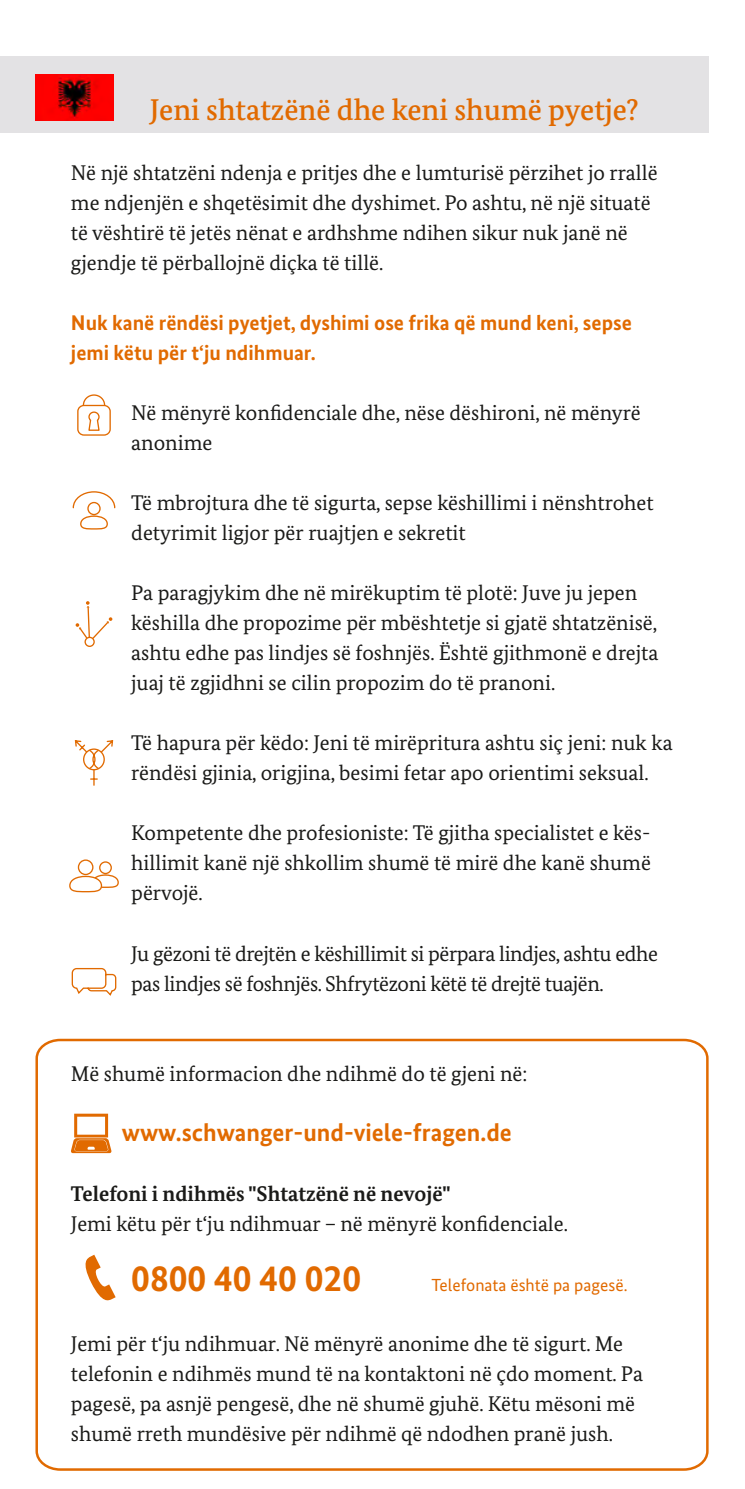
<style>
.page{position:relative;width:745px;height:1489px;background:#fff}
.page>*{position:absolute;margin:0;border:0;box-sizing:border-box;transform-origin:0 0}
.Fließtext_10pt{font:700 37.5px "Bundes Sans";color:#e16a00}
._01-Head{font:500 30px "Bundes Serif";color:#e16a00}
.Fließtext_10pt-2{font:700 25px "Bundes Sans";color:#e16a00}
._03-Copy{font:21.25px/30px "Bundes Serif";color:#1a1a18}
.Fließtext_10pt-3{font:21.25px/30px "Bundes Serif";color:#1a1a18}
._03-Copy-2{font:21.25px/30px "Bundes Serif";letter-spacing:-.02em;color:#1a1a18}
._01-Head-2{font:700 21.25px/30px "Bundes Sans";color:#e16a00}
.Fließtext_10pt-4{font:17.5px "Bundes Sans";color:#e16a00}
.s1{font-weight:700}
</style>
<div class="page">
<div style="left:0;top:57px;width:708px;height:76px;background:#e3e2e4"></div>
<img style="left:35px;top:74px;width:78px;height:46px">
<svg style="left:35px;top:1038px;width:674px;height:433px"></svg>
<svg style="left:71px;top:1113px;width:41px;height:40px"></svg>
<svg style="left:80px;top:1254px;width:36px;height:50px"></svg>
<div style="left:77px;top:405px;width:34px;height:30px;border:1px solid #e16a00;border-radius:6px"></div>
<svg style="left:82px;top:394px;width:24px;height:37px"></svg>
<svg style="left:72px;top:491px;width:44px;height:39px"></svg>
<div style="left:84px;top:636px;width:11px;height:11px;border:1px solid #e16a00;border-radius:50%"></div>
<svg style="left:76px;top:601px;width:36px;height:39px"></svg>
<svg style="left:74px;top:740px;width:40px;height:46px"></svg>
<svg style="left:69px;top:859px;width:50px;height:34px"></svg>
<svg style="left:71px;top:967px;width:46px;height:29px"></svg>
<p class="_01-Head" style="left:150px;top:91px;width:490px">Jeni shtatzënë dhe keni shumë pyetje?</p>
<p class="_03-Copy" style="left:71px;top:157px;width:587px">Në një shtatzëni ndenja e pritjes dhe e lumturisë përzihet jo rrallë me ndjenjën e shqetësimit dhe dyshimet. Po ashtu, në një situatë të vështirë të jetës nënat e ardhshme ndihen sikur nuk janë në gjendje të përballojnë diçka të tillë.</p>
<p class="_01-Head-2" style="left:71px;top:307px;width:562px">Nuk kanë rëndësi pyetjet, dyshimi ose frika që mund keni, sepse jemi këtu për t‘ju ndihmuar.</p>
<p class="_03-Copy" style="left:131px;top:397px;width:510px">Në mënyrë konfidenciale dhe, nëse dëshironi, në mënyrë anonime</p>
<p class="_03-Copy" style="left:131px;top:487px;width:523px">Të mbrojtura dhe të sigurta, sepse këshillimi i nënshtrohet detyrimit ligjor për ruajtjen e sekretit</p>
<p class="_03-Copy" style="left:131px;top:577px;width:528px">Pa paragjykim dhe në mirëkuptim të plotë: Juve ju jepen këshilla dhe propozime për mbështetje si gjatë shtatzënisë, ashtu edhe pas lindjes së foshnjës. Është gjithmonë e drejta juaj të zgjidhni se cilin propozim do të pranoni.</p>
<p class="_03-Copy" style="left:131px;top:727px;width:542px">Të hapura për këdo: Jeni të mirëpritura ashtu siç jeni: nuk ka rëndësi gjinia, origjina, besimi fetar apo orientimi seksual.</p>
<p class="_03-Copy" style="left:131px;top:817px;width:521px;text-align:justify">Kompetente dhe profesioniste: Të gjitha specialistet e kës&shy;hillimit kanë një shkollim shumë të mirë dhe kanë shumë përvojë.</p>
<p class="_03-Copy-2" style="left:131px;top:937px;width:528px">Ju gëzoni të drejtën e këshillimit si përpara lindjes, ashtu edhe pas lindjes së foshnjës. Shfrytëzoni këtë të drejtë tuajën.</p>
<p class="Fließtext_10pt-3" style="left:71px;top:1057px;width:457px">Më shumë informacion dhe ndihmë do të gjeni në:</p>
<p class="Fließtext_10pt-2" style="left:122px;top:1116px;width:391px">www.schwanger-und-viele-fragen.de</p>
<p class="Fließtext_10pt-3" style="left:71px;top:1177px;width:498px"><span class="s1">Telefoni i ndihmës "Shtatzënë në nevojë"<br></span>Jemi këtu për t‘ju ndihmuar – në mënyrë konfidenciale.</p>
<p class="Fließtext_10pt" style="left:131px;top:1254px;width:231px">0800 40 40 020</p>
<p class="Fließtext_10pt-4" style="left:431px;top:1273px;width:197px">Telefonata është pa pagesë.</p>
<p class="_03-Copy" style="left:71px;top:1327px;width:573px">Jemi për t‘ju ndihmuar. Në mënyrë anonime dhe të sigurt. Me telefonin e ndihmës mund të na kontaktoni në çdo moment. Pa pagesë, pa asnjë pengesë, dhe në shumë gjuhë. Këtu mësoni më shumë rreth mundësive për ndihmë që ndodhen pranë jush.</p>
</div>
